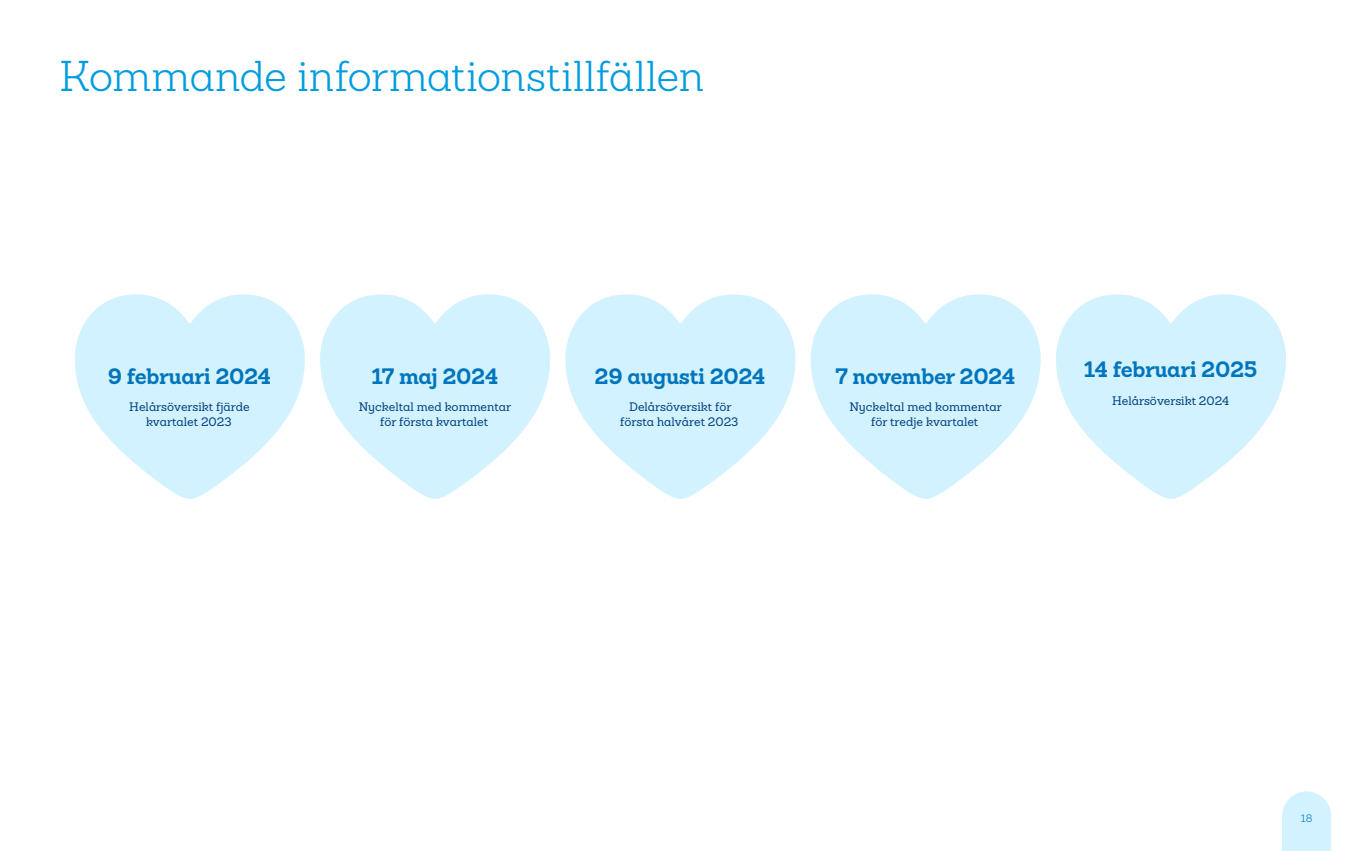
<style>
.page{position:relative;width:1361px;height:851px;background:#fff}
.page>*{position:absolute;margin:0;border:0;box-sizing:border-box;transform-origin:0 0}
.Rubrik_2_Blå_28_32{font:300 42px "Sanchez Folksam";letter-spacing:-.01em;color:#009ce0}
.Brödtext_2_8_5_11{font:700 21.75px "Sanchez Folksam";letter-spacing:-.02em;color:#0075bc}
.Brödtext_2_8_5_11-2{font:500 12px/15px "Sanchez Folksam";color:#003e80;text-align:center}
.t1{font:300 10.5px "Sanchez Folksam";color:#0075bc}
</style>
<div class="page">
<svg style="left:320px;top:294px;width:230px;height:205px;fill:#d2f2ff"></svg>
<svg style="left:75px;top:294px;width:230px;height:205px;fill:#d2f2ff"></svg>
<svg style="left:565px;top:294px;width:230px;height:205px;fill:#d2f2ff"></svg>
<svg style="left:810px;top:294px;width:230px;height:205px;fill:#d2f2ff"></svg>
<svg style="left:1056px;top:294px;width:230px;height:205px;fill:#d2f2ff"></svg>
<svg style="left:1282px;top:791px;width:49px;height:59px;background:#d6f3ff"></svg>
<p class="Rubrik_2_Blå_28_32" style="left:60px;top:50px;width:646px">Kommande informationstillfällen</p>
<p class="Brödtext_2_8_5_11" style="left:108px;top:361px;width:165px">9 februari 2024</p>
<p class="Brödtext_2_8_5_11-2" style="left:129px;top:398px;width:122px">Helårsöversikt fjärde kvartalet 2023</p>
<p class="Brödtext_2_8_5_11" style="left:371px;top:361px;width:129px">17 maj 2024</p>
<p class="Brödtext_2_8_5_11-2" style="left:359px;top:398px;width:154px">Nyckeltal med kommentar för första kvartalet</p>
<p class="Brödtext_2_8_5_11" style="left:594px;top:361px;width:172px">29 augusti 2024</p>
<p class="Brödtext_2_8_5_11-2" style="left:620px;top:398px;width:120px">Delårsöversikt för första halvåret 2023</p>
<p class="Brödtext_2_8_5_11" style="left:835px;top:361px;width:181px">7 november 2024</p>
<p class="Brödtext_2_8_5_11-2" style="left:849px;top:398px;width:154px">Nyckeltal med kommentar för tredje kvartalet</p>
<p class="Brödtext_2_8_5_11" style="left:1084px;top:354px;width:175px">14 februari 2025</p>
<p class="Brödtext_2_8_5_11-2" style="left:1112px;top:393px;width:119px">Helårsöversikt 2024</p>
<p class="t1" style="left:1300px;top:811px;width:13px">18</p>
</div>
